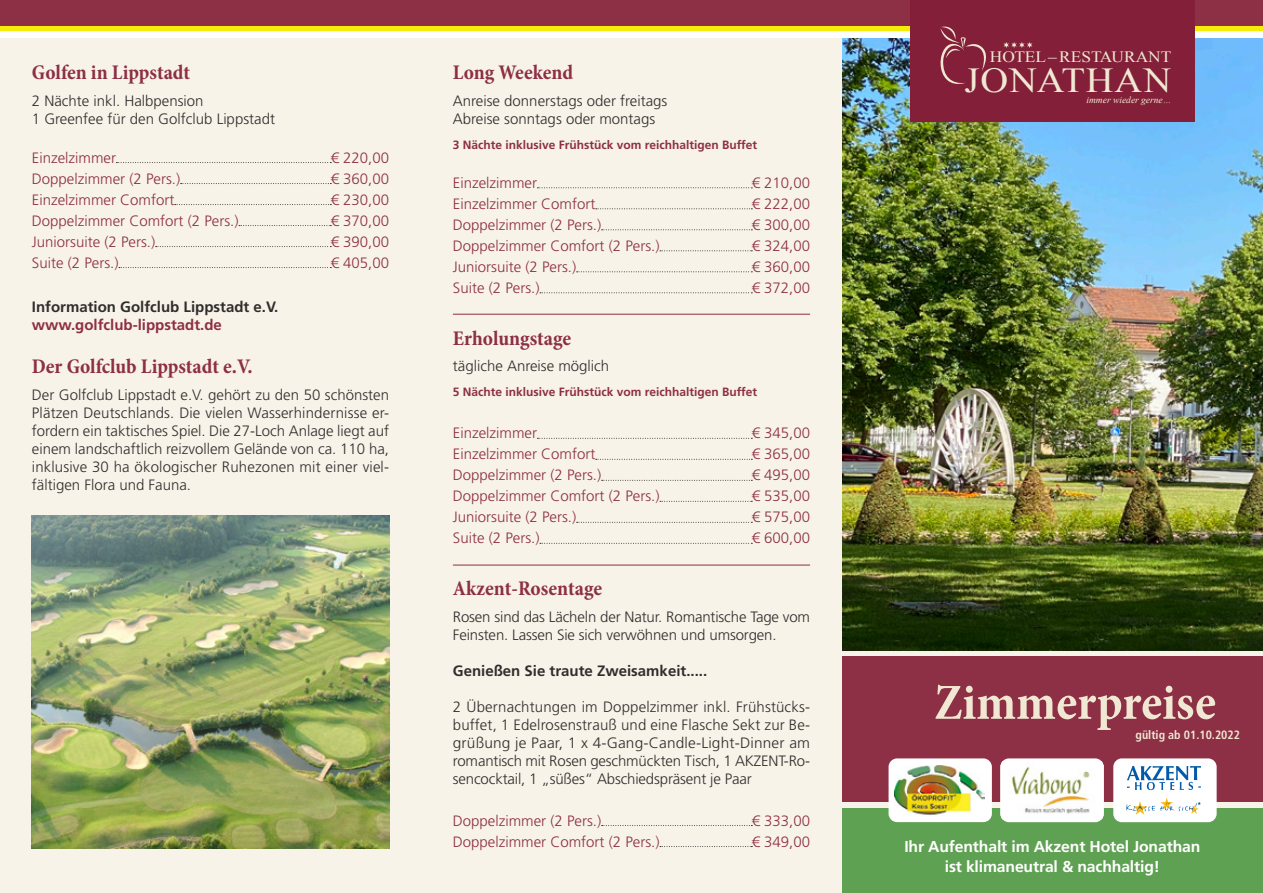
<style>
.page{position:relative;width:1263px;height:893px;background:#fff}
.page>*{position:absolute;margin:0;border:0;box-sizing:border-box;transform-origin:0 0}
.t1{font:700 condensed 51px "Minion Pro";color:#f1e8d3}
.t2{font:35.1px "Times New Roman";letter-spacing:.025em;color:#f1e8d3;scale:1.1 1}
.t3{font:700 condensed 21px "Minion Pro";letter-spacing:-.005em;color:#8d2f45}
.t4{font:700 15.75px/19.5px "Frutiger LT Std";letter-spacing:-.01em;color:#fff;text-align:center}
.t5{font:15.75px "Times New Roman";color:#f1e8d3;scale:1.1 1}
.t6{font:300 15px/18px "Frutiger LT Std";color:#312d2d}
.t7{font:300 15px "Frutiger LT Std";color:#8d2f45}
.t8{font:700 15px "Frutiger LT Std";color:#312d2d}
.t9{font:700 15px "Frutiger LT Std";color:#8d2f45}
.t10{font:700 12px "Frutiger LT Std";color:#8d2f45}
.t11{font:700 condensed 12px "Frutiger LT Std";color:#f1e8d3}
.t12{font:italic 9.45px "Times New Roman";color:#f1e8d3}
</style>
<div class="page">
<div style="left:0;top:39px;width:1263px;height:854px;background:#f8f3e8"></div>
<img style="left:842px;top:39px;width:421px;height:612px">
<div style="left:0;top:0;width:1263px;height:26px;background:#8d2f45"></div>
<hr style="left:0;top:26px;width:1263px;height:4px;background:#f5ec09">
<div style="left:910px;top:0;width:285px;height:122px;background:#831f39"></div>
<svg style="left:940px;top:27px;width:46px;height:57px"></svg>
<svg style="left:1003px;top:42px;width:29px;height:6px"></svg>
<svg style="left:537px;top:187px;width:215px;height:1px"></svg>
<svg style="left:596px;top:208px;width:156px;height:1px"></svg>
<svg style="left:602px;top:229px;width:150px;height:1px"></svg>
<svg style="left:660px;top:250px;width:92px;height:1px"></svg>
<svg style="left:577px;top:271px;width:175px;height:1px"></svg>
<svg style="left:540px;top:292px;width:212px;height:1px"></svg>
<svg style="left:537px;top:438px;width:215px;height:1px"></svg>
<svg style="left:596px;top:459px;width:156px;height:1px"></svg>
<svg style="left:602px;top:480px;width:150px;height:1px"></svg>
<svg style="left:660px;top:501px;width:92px;height:1px"></svg>
<svg style="left:577px;top:522px;width:175px;height:1px"></svg>
<svg style="left:540px;top:543px;width:212px;height:1px"></svg>
<svg style="left:602px;top:825px;width:150px;height:1px"></svg>
<svg style="left:660px;top:846px;width:92px;height:1px"></svg>
<svg style="left:116px;top:162px;width:215px;height:1px"></svg>
<svg style="left:181px;top:183px;width:150px;height:1px"></svg>
<svg style="left:175px;top:204px;width:156px;height:1px"></svg>
<svg style="left:239px;top:225px;width:92px;height:1px"></svg>
<svg style="left:156px;top:246px;width:175px;height:1px"></svg>
<svg style="left:119px;top:267px;width:212px;height:1px"></svg>
<hr style="left:453px;top:565px;width:357px;height:1px;background:#8d2f45">
<hr style="left:453px;top:314px;width:357px;height:1px;background:#8d2f45">
<div style="left:842px;top:657px;width:421px;height:145px;background:#8d2f45"></div>
<img style="left:32px;top:516px;width:357px;height:333px">
<div style="left:842px;top:808px;width:421px;height:85px;background:#5fa152"></div>
<div style="left:888px;top:758px;width:104px;height:64px;background:#fff;border-radius:9px"></div>
<img style="left:895px;top:765px;width:90px;height:50px">
<div style="left:1000px;top:758px;width:104px;height:64px;background:#fff;border-radius:9px"></div>
<img style="left:1000px;top:761px;width:104px;height:59px">
<div style="left:1113px;top:758px;width:103px;height:64px;background:#fff;border-radius:9px"></div>
<svg style="left:1127px;top:766px;width:74px;height:24px"></svg>
<svg style="left:1126px;top:798px;width:75px;height:17px"></svg>
<h3 class="t3" style="left:32px;top:58px;width:160px">Golfen in Lippstadt</h3>
<p class="t6" style="left:32px;top:92px;width:245px">2 Nächte inkl. Halbpension<br>1 Greenfee für den Golfclub Lippstadt</p>
<p class="t7" style="left:32px;top:149px;width:86px">Einzelzimmer</p>
<p class="t7" style="left:331px;top:149px;width:60px">€ 220,00</p>
<p class="t7" style="left:32px;top:170px;width:150px">Doppelzimmer (2 Pers.)</p>
<p class="t7" style="left:331px;top:170px;width:60px">€ 360,00</p>
<p class="t7" style="left:32px;top:191px;width:144px">Einzelzimmer Comfort</p>
<p class="t7" style="left:331px;top:191px;width:60px">€ 230,00</p>
<p class="t7" style="left:32px;top:212px;width:208px">Doppelzimmer Comfort (2 Pers.)</p>
<p class="t7" style="left:331px;top:212px;width:60px">€ 370,00</p>
<p class="t7" style="left:32px;top:233px;width:125px">Juniorsuite (2 Pers.)</p>
<p class="t7" style="left:331px;top:233px;width:60px">€ 390,00</p>
<p class="t7" style="left:32px;top:254px;width:88px">Suite (2 Pers.)</p>
<p class="t7" style="left:331px;top:254px;width:60px">€ 405,00</p>
<p class="t8" style="left:32px;top:298px;width:248px">Information Golfclub Lippstadt e.V.</p>
<p class="t9" style="left:32px;top:316px;width:192px">www.golfclub-lippstadt.de</p>
<h3 class="t3" style="left:32px;top:352px;width:222px">Der Golfclub Lippstadt e.V.</h3>
<p class="t6" style="left:32px;top:386px;width:359px;text-align:justify">Der Golfclub Lippstadt e.V. gehört zu den 50 schönsten Plätzen Deutschlands. Die vielen Wasserhindernisse er&shy;fordern ein taktisches Spiel. Die 27-Loch Anlage liegt auf einem landschaftlich reizvollem Gelände von ca. 110 ha, inklusive 30 ha ökologischer Ruhezonen mit einer viel&shy;fältigen Flora und Fauna.</p>
<h3 class="t3" style="left:453px;top:58px;width:122px">Long Weekend</h3>
<p class="t6" style="left:453px;top:92px;width:216px">Anreise donnerstags oder freitags<br>Abreise sonntags oder montags</p>
<p class="t10" style="left:453px;top:138px;width:306px">3 Nächte inklusive Frühstück vom reichhaltigen Buffet</p>
<p class="t7" style="left:453px;top:174px;width:86px">Einzelzimmer</p>
<p class="t7" style="left:752px;top:174px;width:60px">€ 210,00</p>
<p class="t7" style="left:453px;top:195px;width:144px">Einzelzimmer Comfort</p>
<p class="t7" style="left:752px;top:195px;width:60px">€ 222,00</p>
<p class="t7" style="left:453px;top:216px;width:150px">Doppelzimmer (2 Pers.)</p>
<p class="t7" style="left:752px;top:216px;width:60px">€ 300,00</p>
<p class="t7" style="left:453px;top:237px;width:208px">Doppelzimmer Comfort (2 Pers.)</p>
<p class="t7" style="left:752px;top:237px;width:60px">€ 324,00</p>
<p class="t7" style="left:453px;top:258px;width:125px">Juniorsuite (2 Pers.)</p>
<p class="t7" style="left:752px;top:258px;width:60px">€ 360,00</p>
<p class="t7" style="left:453px;top:279px;width:88px">Suite (2 Pers.)</p>
<p class="t7" style="left:752px;top:279px;width:60px">€ 372,00</p>
<h3 class="t3" style="left:453px;top:323px;width:120px">Erholungstage</h3>
<p class="t6" style="left:453px;top:357px;width:158px">tägliche Anreise möglich</p>
<p class="t10" style="left:453px;top:385px;width:306px">5 Nächte inklusive Frühstück vom reichhaltigen Buffet</p>
<p class="t7" style="left:453px;top:425px;width:86px">Einzelzimmer</p>
<p class="t7" style="left:752px;top:425px;width:60px">€ 345,00</p>
<p class="t7" style="left:453px;top:446px;width:144px">Einzelzimmer Comfort</p>
<p class="t7" style="left:752px;top:446px;width:60px">€ 365,00</p>
<p class="t7" style="left:453px;top:467px;width:150px">Doppelzimmer (2 Pers.)</p>
<p class="t7" style="left:752px;top:467px;width:60px">€ 495,00</p>
<p class="t7" style="left:453px;top:488px;width:208px">Doppelzimmer Comfort (2 Pers.)</p>
<p class="t7" style="left:752px;top:488px;width:60px">€ 535,00</p>
<p class="t7" style="left:453px;top:509px;width:125px">Juniorsuite (2 Pers.)</p>
<p class="t7" style="left:752px;top:509px;width:60px">€ 575,00</p>
<p class="t7" style="left:453px;top:530px;width:88px">Suite (2 Pers.)</p>
<p class="t7" style="left:752px;top:530px;width:60px">€ 600,00</p>
<h3 class="t3" style="left:453px;top:574px;width:151px">Akzent-Rosentage</h3>
<p class="t6" style="left:453px;top:608px;width:359px">Rosen sind das Lächeln der Natur. Romantische Tage vom<br>Feinsten. Lassen Sie sich verwöhnen und umsorgen.</p>
<p class="t8" style="left:453px;top:661px;width:256px">Genießen Sie traute Zweisamkeit.....</p>
<p class="t6" style="left:453px;top:698px;width:359px;text-align:justify">2 Übernachtungen im Doppelzimmer inkl. Frühstücks&shy;buffet, 1 Edelrosenstrauß und eine Flasche Sekt zur Be&shy;grüßung je Paar, 1 x 4-Gang-Candle-Light-Dinner am romantisch mit Rosen geschmückten Tisch, 1 AKZENT-Ro&shy;sencocktail, 1 „süßes“ Abschiedspräsent je Paar</p>
<p class="t7" style="left:453px;top:812px;width:150px">Doppelzimmer (2 Pers.)</p>
<p class="t7" style="left:752px;top:812px;width:60px">€ 333,00</p>
<p class="t7" style="left:453px;top:833px;width:208px">Doppelzimmer Comfort (2 Pers.)</p>
<p class="t7" style="left:752px;top:833px;width:60px">€ 349,00</p>
<p class="t5" style="left:990px;top:46px;width:166px">HOTEL–RESTAURANT</p>
<h2 class="t2" style="left:964px;top:57px;width:189px">JONATHAN</h2>
<p class="t12" style="left:1086px;top:94px;width:86px">immer wieder gerne…</p>
<h1 class="t1" style="left:934px;top:667px;width:283px">Zimmerpreise</h1>
<p class="t11" style="left:1135px;top:727px;width:106px">gültig ab 01.10.2022</p>
<p class="t4" style="left:904px;top:837px;width:297px">Ihr Aufenthalt im Akzent Hotel Jonathan ist klimaneutral &amp; nachhaltig!</p>
</div>
